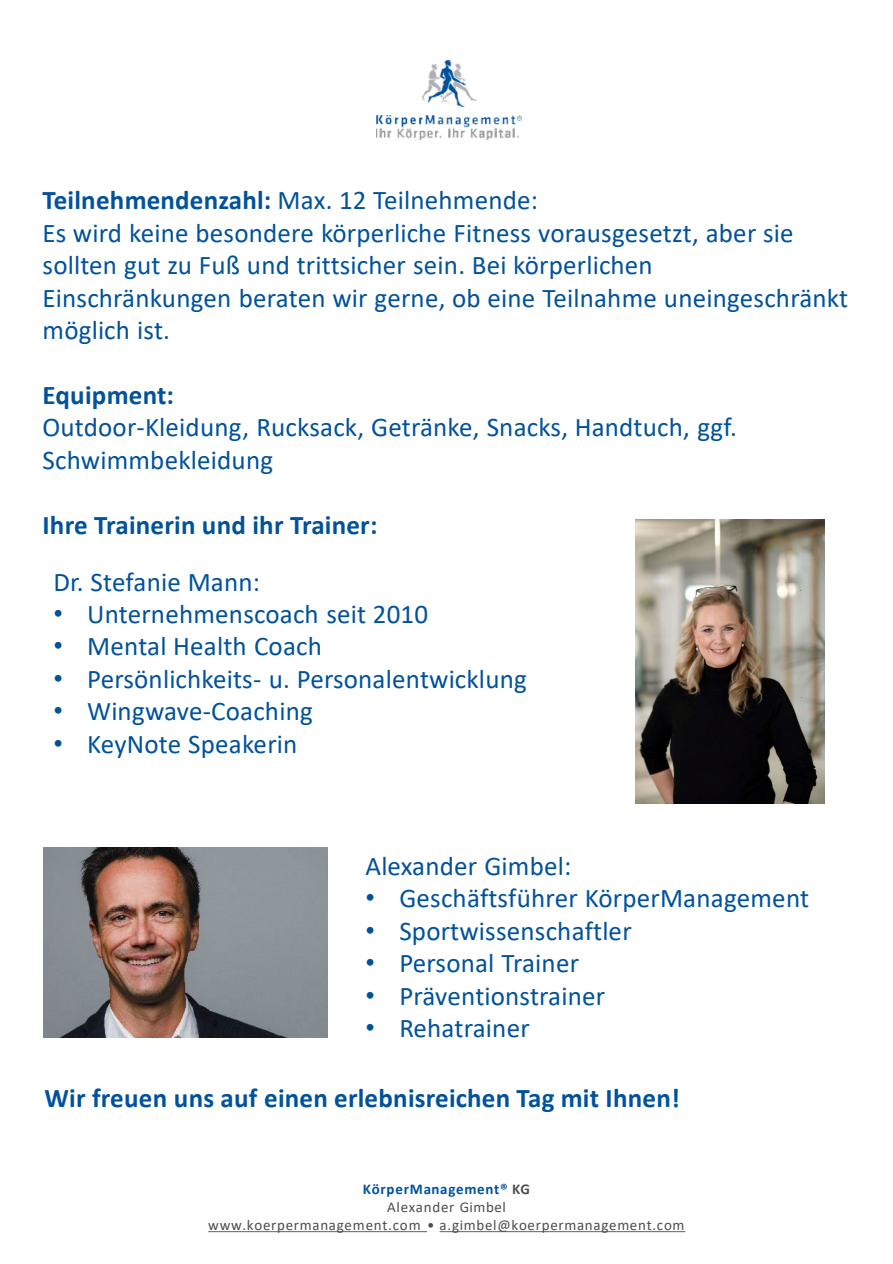
<style>
.page{position:relative;width:893px;height:1264px;background:#fff}
.page>*{position:absolute;margin:0;border:0;box-sizing:border-box;transform-origin:0 0}
.t1{font:27px/32.4px "Calibri";letter-spacing:.005em;color:#00529c}
.t2{font:700 27px "Calibri";letter-spacing:.005em;color:#00529c}
.t3{font:15px "Calibri";letter-spacing:.05em;color:#4c4d4f}
.t4{font:700 15px "Calibri";letter-spacing:.05em;color:#00529c}
.s1{font-weight:700}
.s2{font-family:"Arial"}
.s3{color:#4c4d4f}
</style>
<div class="page">
<img style="left:376px;top:115px;width:145px;height:24px">
<img style="left:422px;top:60px;width:54px;height:46px">
<img style="left:43px;top:847px;width:284px;height:189px">
<img style="left:635px;top:519px;width:189px;height:284px">
<p class="t1" style="left:43px;top:183px;width:497px"><span class="s1">Teilnehmendenzahl:</span> Max. 12 Teilnehmende:</p>
<p class="t1" style="left:43px;top:216px;width:807px">Es wird keine besondere körperliche Fitness vorausgesetzt, aber sie sollten gut zu Fuß und trittsicher sein. Bei körperlichen Einschränkungen beraten wir gerne, ob eine Teilnahme uneingeschränkt möglich ist.</p>
<p class="t2" style="left:43px;top:376px;width:133px">Equipment:</p>
<p class="t1" style="left:43px;top:410px;width:696px">Outdoor-Kleidung, Rucksack, Getränke, Snacks, Handtuch, ggf.<br>Schwimmbekleidung</p>
<p class="t2" style="left:43px;top:505px;width:336px">Ihre Trainerin und ihr Trainer:</p>
<p class="t1" style="left:53px;top:564px;width:208px">Dr. Stefanie Mann:</p>
<p class="t1" style="left:53px;top:597px;width:376px"><span class="s2">•</span> Unternehmenscoach seit 2010</p>
<p class="t1" style="left:53px;top:629px;width:270px"><span class="s2">•</span> Mental Health Coach</p>
<p class="t1" style="left:53px;top:661px;width:475px"><span class="s2">•</span> Persönlichkeits- u. Personalentwicklung</p>
<p class="t1" style="left:53px;top:694px;width:261px"><span class="s2">•</span> Wingwave-Coaching</p>
<p class="t1" style="left:53px;top:726px;width:245px"><span class="s2">•</span> KeyNote Speakerin</p>
<p class="t1" style="left:365px;top:849px;width:207px">Alexander Gimbel:</p>
<p class="t1" style="left:365px;top:881px;width:445px"><span class="s2">•</span> Geschäftsführer KörperManagement</p>
<p class="t1" style="left:365px;top:913px;width:268px"><span class="s2">•</span> Sportwissenschaftler</p>
<p class="t1" style="left:365px;top:946px;width:215px"><span class="s2">•</span> Personal Trainer</p>
<p class="t1" style="left:365px;top:978px;width:241px"><span class="s2">•</span> Präventionstrainer</p>
<p class="t1" style="left:365px;top:1011px;width:166px"><span class="s2">•</span> Rehatrainer</p>
<p class="t2" style="left:45px;top:1078px;width:637px">Wir freuen uns auf einen erlebnisreichen Tag mit Ihnen!</p>
<p class="t4" style="left:363px;top:1177px;width:169px">KörperManagement® <span class="s3">KG</span></p>
<p class="t3" style="left:387px;top:1195px;width:120px">Alexander Gimbel</p>
<p class="t3" style="left:208px;top:1213px;width:477px">www.koerpermanagement.com • a.gimbel@koerpermanagement.com</p>
</div>
